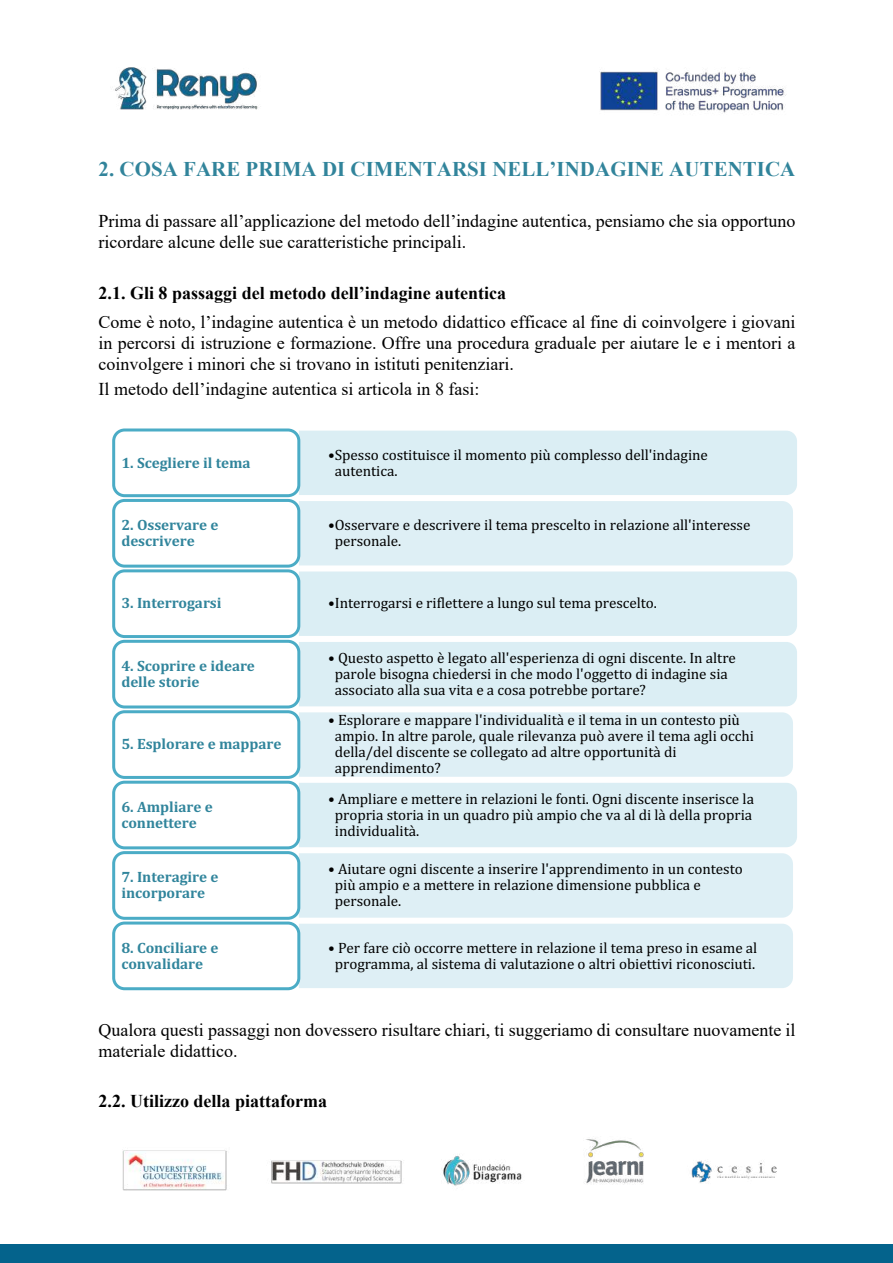
<style>
.page{position:relative;width:893px;height:1263px;background:#fff}
.page>*{position:absolute;margin:0;border:0;box-sizing:border-box;transform-origin:0 0}
.t1{font:700 20.85px "Times New Roman";letter-spacing:.005em;color:#31849b}
.t2{font:18px/20.9px "Times New Roman";color:#000}
.t3{font:700 18px "Times New Roman";color:#000}
.t4{font:15.15px/15.9px "Cambria";letter-spacing:-.005em;color:#000}
.t5{font:700 15.15px/15.9px "Cambria";letter-spacing:-.005em;color:#31859c}
</style>
<div class="page">
<img style="left:122px;top:1150px;width:655px;height:41px">
<div style="left:0;top:1244px;width:893px;height:19px;background:#04638c"></div>
<div style="left:573px;top:1148px;width:92px;height:46px;background:#fff"></div>
<img style="left:585px;top:1138px;width:59px;height:46px">
<img style="left:600px;top:71px;width:186px;height:42px">
<img style="left:115px;top:67px;width:143px;height:43px">
<div style="left:299px;top:431px;width:498px;height:64px;background:#dbeef4"></div>
<div style="left:112px;top:428px;width:188px;height:69px;border:3px solid #4bacc6;border-radius:11px"></div>
<div style="left:299px;top:501px;width:494px;height:64px;background:#deeff5"></div>
<div style="left:112px;top:499px;width:188px;height:69px;border:3px solid #4bacc6;border-radius:11px"></div>
<div style="left:299px;top:571px;width:498px;height:65px;background:#dbeef4"></div>
<div style="left:112px;top:569px;width:188px;height:69px;border:3px solid #4bacc6;border-radius:11px"></div>
<div style="left:299px;top:642px;width:498px;height:64px;background:#dbeef4"></div>
<div style="left:112px;top:640px;width:188px;height:68px;border:3px solid #4bacc6;border-radius:11px"></div>
<div style="left:299px;top:712px;width:494px;height:65px;background:#deeff5"></div>
<div style="left:112px;top:710px;width:188px;height:69px;border:3px solid #4bacc6;border-radius:11px"></div>
<div style="left:299px;top:783px;width:498px;height:64px;background:#dbeef4"></div>
<div style="left:112px;top:781px;width:188px;height:68px;border:3px solid #4bacc6;border-radius:11px"></div>
<div style="left:299px;top:853px;width:494px;height:65px;background:#deeff5"></div>
<div style="left:112px;top:851px;width:188px;height:69px;border:3px solid #4bacc6;border-radius:11px"></div>
<div style="left:299px;top:924px;width:494px;height:64px;background:#deeff5"></div>
<div style="left:112px;top:921px;width:188px;height:69px;border:3px solid #4bacc6;border-radius:11px"></div>
<h1 class="t1" style="left:99px;top:158px;width:698px">2. COSA FARE PRIMA DI CIMENTARSI NELL’INDAGINE AUTENTICA</h1>
<p class="t2" style="left:99px;top:210px;width:698px;line-height:21.3px">Prima di passare all’applicazione del metodo dell’indagine autentica, pensiamo che sia opportuno ricordare alcune delle sue caratteristiche principali.</p>
<p class="t3" style="left:99px;top:283px;width:409px">2.1. Gli 8 passaggi del metodo dell’indagine autentica</p>
<p class="t2" style="left:99px;top:311px;width:698px;text-align:justify">Come è noto, l’indagine autentica è un metodo didattico efficace al fine di coinvolgere i giovani in percorsi di istruzione e formazione. Offre una procedura graduale per aiutare le e i mentori a coinvolgere i minori che si trovano in istituti penitenziari.</p>
<p class="t2" style="left:99px;top:378px;width:382px">Il metodo dell’indagine autentica si articola in 8 fasi:</p>
<p class="t5" style="left:121px;top:454px;width:131px">1. Scegliere il tema</p>
<p class="t5" style="left:121px;top:516px;width:98px">2. Osservare e descrivere</p>
<p class="t4" style="left:335px;top:446px;width:375px;text-indent:-7px">•Spesso costituisce il momento più complesso dell'indagine autentica.</p>
<p class="t4" style="left:335px;top:516px;width:417px;text-indent:-7px">•Osservare e descrivere il tema prescelto in relazione all'interesse personale.</p>
<p class="t5" style="left:121px;top:595px;width:102px">3. Interrogarsi</p>
<p class="t4" style="left:328px;top:595px;width:330px">•Interrogarsi e riflettere a lungo sul tema prescelto.</p>
<p class="t5" style="left:121px;top:657px;width:135px">4. Scoprire e ideare delle storie</p>
<p class="t5" style="left:121px;top:736px;width:162px">5. Esplorare e mappare</p>
<p class="t5" style="left:121px;top:798px;width:93px">6. Ampliare e connettere</p>
<p class="t5" style="left:121px;top:869px;width:99px">7. Interagire e incorporare</p>
<p class="t5" style="left:121px;top:939px;width:99px">8. Conciliare e convalidare</p>
<p class="t4" style="left:335px;top:650px;width:403px;text-indent:-7px">• Questo aspetto è legato all'esperienza di ogni discente. In altre parole bisogna chiedersi in che modo l'oggetto di indagine sia associato alla sua vita e a cosa potrebbe portare?</p>
<p class="t4" style="left:335px;top:712px;width:420px;text-indent:-7px">• Esplorare e mappare l'individualità e il tema in un contesto più ampio. In altre parole, quale rilevanza può avere il tema agli occhi della/del discente se collegato ad altre opportunità di apprendimento?</p>
<p class="t4" style="left:335px;top:790px;width:421px;text-align:justify;text-indent:-7px">• Ampliare e mettere in relazioni le fonti. Ogni discente inserisce la propria storia in un quadro più ampio che va al di là della propria individualità.</p>
<p class="t4" style="left:335px;top:861px;width:409px;text-indent:-7px">• Aiutare ogni discente a inserire l'apprendimento in un contesto più ampio e a mettere in relazione dimensione pubblica e personale.</p>
<p class="t4" style="left:328px;top:939px;width:431px;text-align:center">• Per fare ciò occorre mettere in relazione il tema preso in esame al programma, al sistema di valutazione o altri obiettivi riconosciuti.</p>
<p class="t2" style="left:99px;top:1019px;width:698px">Qualora questi passaggi non dovessero risultare chiari, ti suggeriamo di consultare nuovamente il materiale didattico.</p>
<p class="t3" style="left:99px;top:1091px;width:230px">2.2. Utilizzo della piattaforma</p>
</div>
